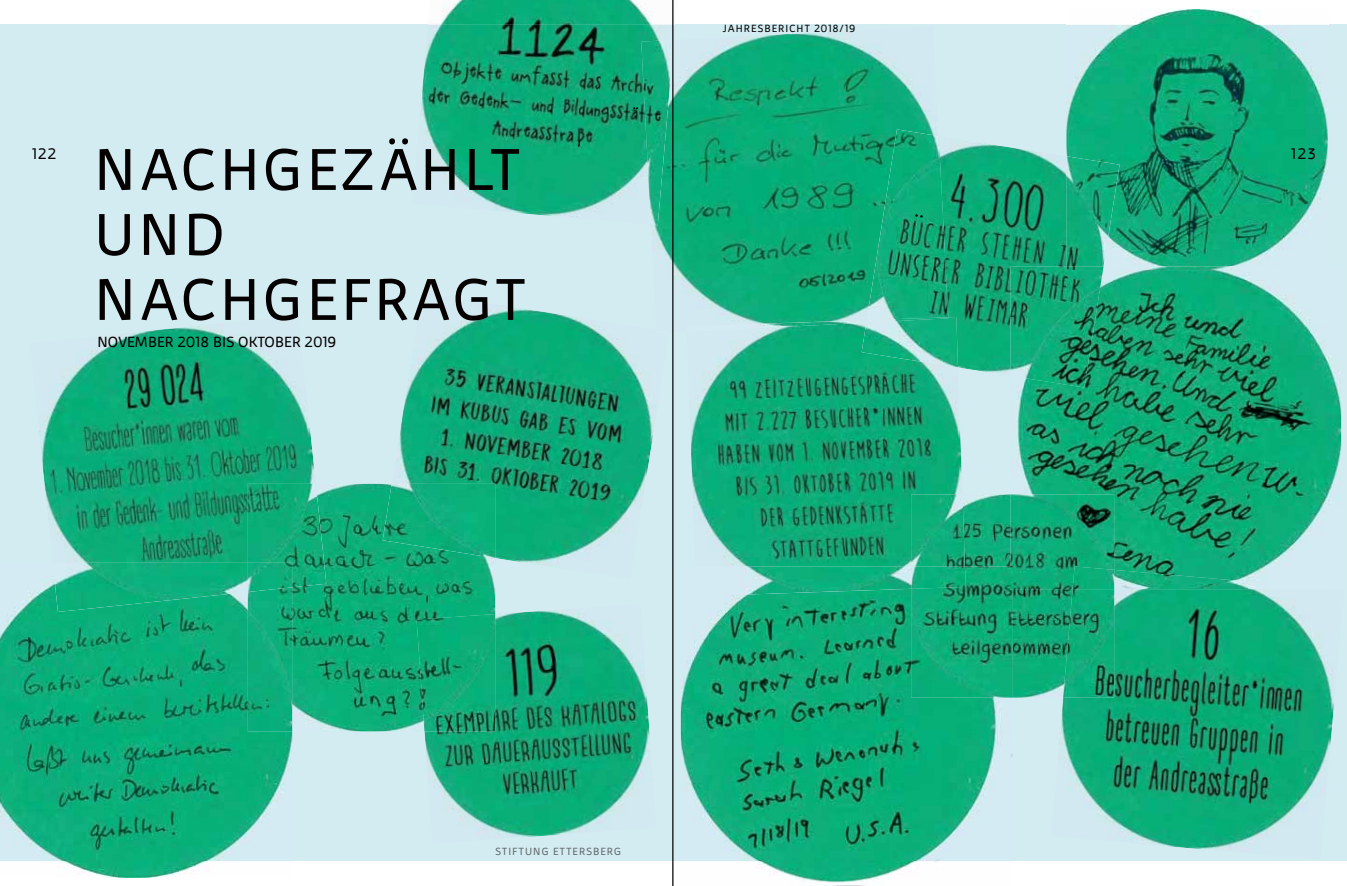
<style>
.page{position:relative;width:1347px;height:886px;background:#fff}
.page>*{position:absolute;margin:0;border:0;box-sizing:border-box;transform-origin:0 0}
.t1{font:60px/65px "Agile";letter-spacing:.065em;color:#040000}
.t2{font:15.62px "Agile";letter-spacing:.06em;color:#040000}
.t3{font:15px "Agile";letter-spacing:.015em;color:#040000}
.t4{font:10.62px "Agile";letter-spacing:.095em;color:#040000}
.t5{font:10.62px "Agile";letter-spacing:.105em;color:#64696c}
.s1{color:#000}
</style>
<div class="page">
<div style="left:0;top:25px;width:1346px;height:836px;background:#d3ecf2"></div>
<img style="left:1059px;top:589px;width:275px;height:261px">
<img style="left:424px;top:604px;width:226px;height:233px">
<img style="left:1066px;top:9px;width:262px;height:257px">
<img style="left:681px;top:596px;width:331px;height:290px">
<img style="left:292px;top:484px;width:203px;height:247px">
<img style="left:416px;top:614px;width:79px;height:117px">
<img style="left:653px;top:33px;width:280px;height:300px">
<img style="left:0;top:584px;width:292px;height:293px">
<img style="left:248px;top:592px;width:44px;height:139px">
<img style="left:686px;top:332px;width:276px;height:234px">
<img style="left:732px;top:566px;width:179px;height:30px">
<img style="left:686px;top:320px;width:175px;height:12px">
<img style="left:39px;top:326px;width:275px;height:237px">
<img style="left:248px;top:484px;width:78px;height:103px">
<img style="left:53px;top:563px;width:195px;height:49px">
<img style="left:248px;top:563px;width:44px;height:29px">
<img style="left:391px;top:292px;width:278px;height:287px">
<img style="left:382px;top:484px;width:113px;height:74px">
<svg style="left:656px;top:330px;width:13px;height:4px"></svg>
<img style="left:938px;top:143px;width:128px;height:233px">
<img style="left:1066px;top:156px;width:53px;height:110px">
<img style="left:866px;top:129px;width:82px;height:188px">
<img style="left:861px;top:317px;width:97px;height:51px">
<img style="left:866px;top:317px;width:82px;height:6px">
<img style="left:1017px;top:266px;width:324px;height:304px">
<img style="left:1114px;top:570px;width:150px;height:19px">
<img style="left:1010px;top:266px;width:93px;height:121px">
<img style="left:965px;top:494px;width:98px;height:204px">
<img style="left:1063px;top:589px;width:51px;height:109px">
<img style="left:911px;top:566px;width:101px;height:132px">
<img style="left:911px;top:494px;width:54px;height:95px">
<img style="left:1010px;top:494px;width:104px;height:95px">
<img style="left:1072px;top:566px;width:42px;height:23px">
<img style="left:1010px;top:566px;width:2px;height:23px">
<img style="left:428px;top:0;width:249px;height:25px">
<img style="left:421px;top:25px;width:254px;height:200px">
<img style="left:641px;top:40px;width:33px;height:185px">
<svg style="left:577px;top:126px;width:3px;height:22px"></svg>
<svg style="left:633px;top:107px;width:6px;height:3px"></svg>
<svg style="left:915px;top:214px;width:7px;height:4px"></svg>
<hr style="left:672px;top:0;width:1px;height:886px;background:#040000">
<p class="t4" style="left:723px;top:23px;width:134px">JAHRESBERICHT <span class="s1">2018/19</span></p>
<h1 class="t1" style="left:94px;top:140px;width:432px">NACHGEZÄHLT<br>UND<br>NACHGEFRAGT</h1>
<p class="t2" style="left:32px;top:146px;width:26px">122</p>
<p class="t2" style="left:1290px;top:146px;width:26px">123</p>
<p class="t3" style="left:97px;top:334px;width:240px">NOVEMBER 2018 BIS OKTOBER 2019</p>
<p class="t5" style="left:495px;top:846px;width:127px">STIFTUNG ETTERSBERG</p>
</div>
